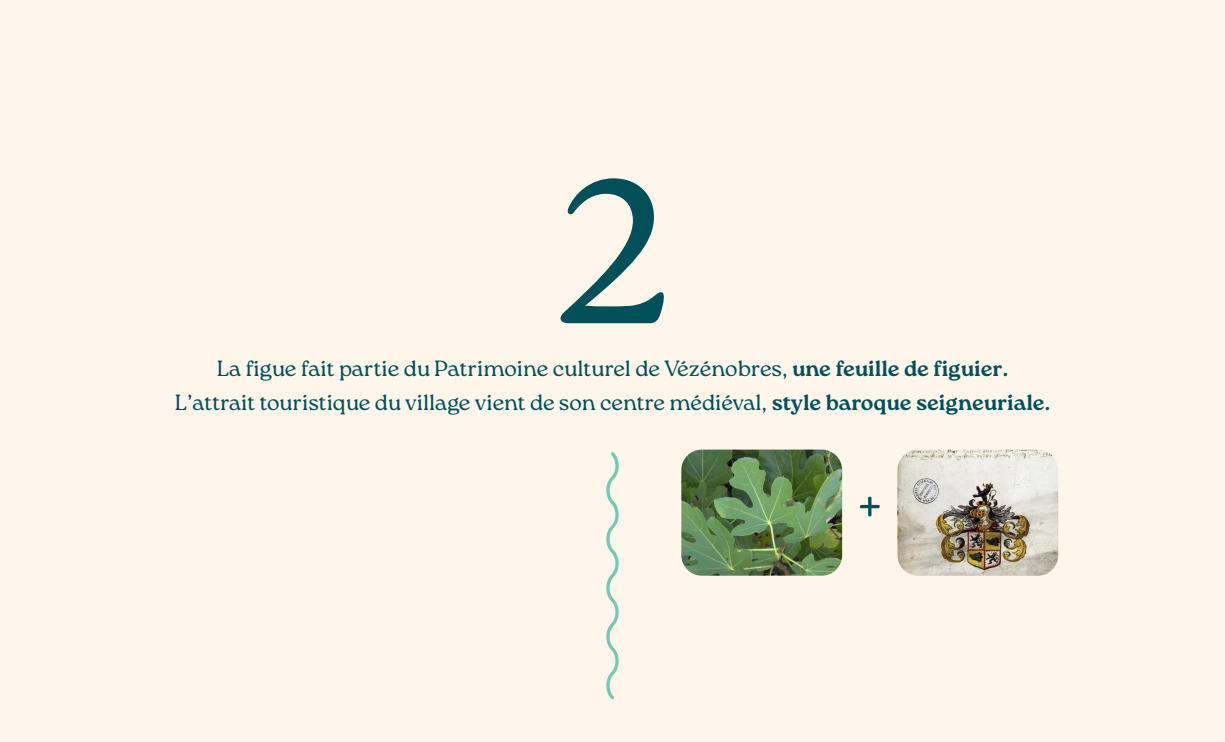
<style>
.page{position:relative;width:1225px;height:742px;background:#fff}
.page>*{position:absolute;margin:0;border:0;box-sizing:border-box;transform-origin:0 0}
.t1{font:300 204.12px "Roca";color:#00505a}
.t2{font:300 53.04px "Roca";color:#00505a}
.t3{font:300 22px "Roca";color:#00505a}
.s1{font-weight:700}
</style>
<div class="page">
<div style="left:0;top:0;width:1224px;height:742px;background:#fff6eb"></div>
<svg style="left:601px;top:449px;width:22px;height:253px;background:#e8eee2"></svg>
<img style="left:681px;top:450px;width:161px;height:126px">
<img style="left:897px;top:450px;width:161px;height:126px">
<h1 class="t1" style="left:552px;top:132px;width:122px">2</h1>
<p class="t3" style="left:217px;top:355px;width:792px">La figue fait partie du Patrimoine culturel de Vézénobres, <span class="s1">une feuille de figuier.</span></p>
<p class="t3" style="left:175px;top:389px;width:876px">L’attrait touristique du village vient de son centre médiéval, <span class="s1">style baroque seigneuriale.</span></p>
<h2 class="t2" style="left:858px;top:477px;width:24px">+</h2>
</div>
